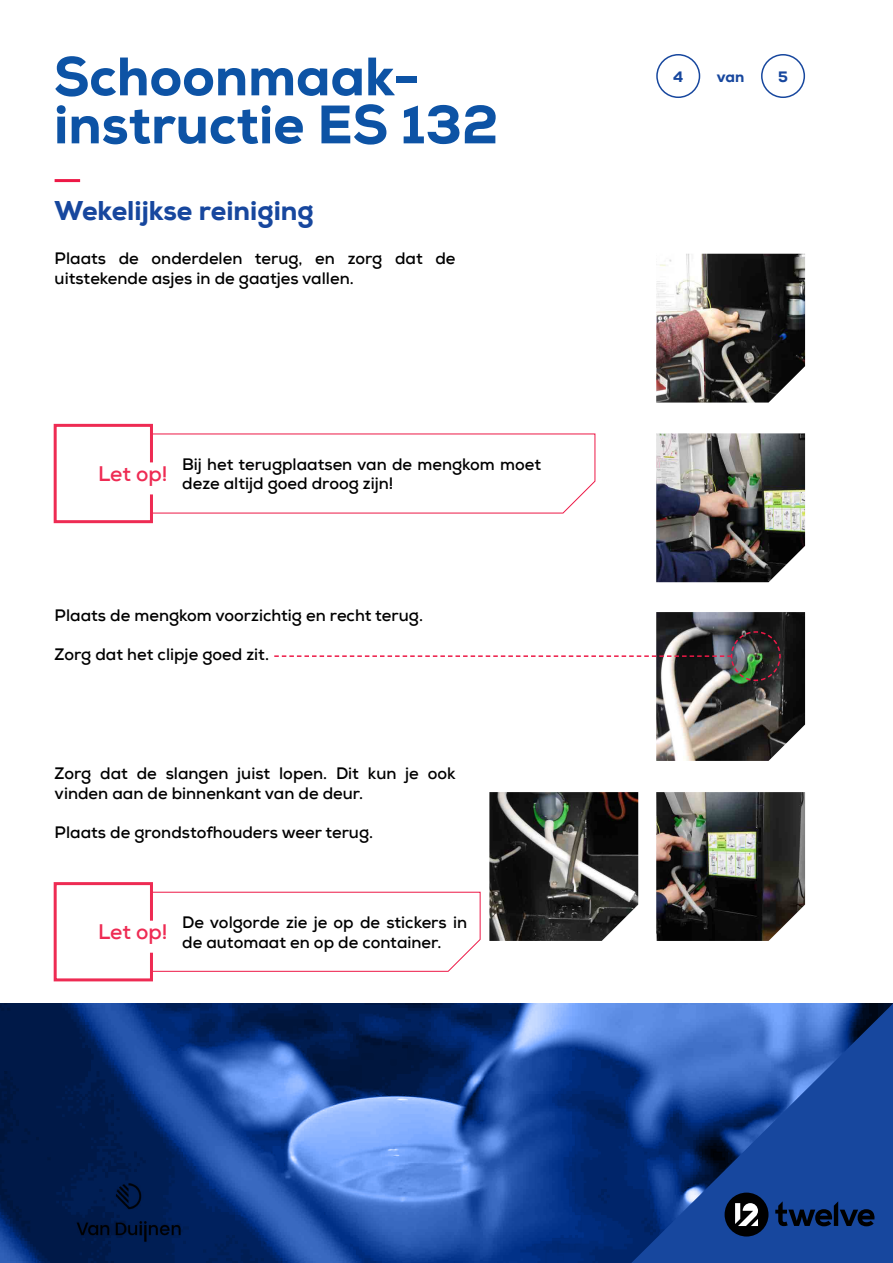
<style>
.page{position:relative;width:893px;height:1263px;background:#fff}
.page>*{position:absolute;margin:0;border:0;box-sizing:border-box;transform-origin:0 0}
.t1{font:800 54px "Nexa";color:#0d53a5}
.t2{font:800 27px "Nexa";color:#17479e}
.t3{font:700 21px "Nexa";color:#ee2b53}
.t4{font:700 16.5px/19.8px "Nexa";color:#000}
.t5{font:800 15px "Nexa";color:#17479e}
</style>
<div class="page">
<svg style="left:0;top:1003px;width:620px;height:260px;background:#1f468e"></svg>
<svg style="left:620px;top:1003px;width:273px;height:260px;background:#224fa1"></svg>
<svg style="left:775px;top:1201px;width:99px;height:25px;background:#0d2a5d"></svg>
<div style="left:725px;top:1192px;width:43px;height:44px;background:#000;border-radius:50%"></div>
<svg style="left:735px;top:1203px;width:23px;height:23px"></svg>
<div style="left:656px;top:54px;width:44px;height:44px;border:2px solid #17479e;border-radius:50%"></div>
<div style="left:761px;top:54px;width:44px;height:44px;border:2px solid #17479e;border-radius:50%"></div>
<img style="left:54px;top:1178px;width:154px;height:64px">
<img style="left:656px;top:254px;width:149px;height:149px">
<hr style="left:55px;top:179px;width:25px;height:3px;background:#ed1846">
<img style="left:656px;top:433px;width:149px;height:149px">
<img style="left:656px;top:612px;width:149px;height:149px">
<img style="left:489px;top:792px;width:149px;height:149px">
<svg style="left:274px;top:630px;width:507px;height:52px"></svg>
<svg style="left:53px;top:423px;width:543px;height:101px"></svg>
<img style="left:656px;top:792px;width:149px;height:149px">
<svg style="left:53px;top:882px;width:428px;height:100px"></svg>
<h1 class="t1" style="left:54px;top:42px;width:368px">Schoonmaak-</h1>
<h1 class="t1" style="left:54px;top:90px;width:446px">instructie ES 132</h1>
<h2 class="t2" style="left:55px;top:193px;width:261px">Wekelijkse reiniging</h2>
<p class="t4" style="left:55px;top:248px;width:402px">Plaats de onderdelen terug, en zorg dat de uitstekende asjes in de gaatjes vallen.</p>
<p class="t3" style="left:98px;top:460px;width:71px">Let op!</p>
<p class="t4" style="left:182px;top:454px;width:360px">Bij het terugplaatsen van de mengkom moet deze altijd goed droog zijn!</p>
<p class="t4" style="left:55px;top:605px;width:370px">Plaats de mengkom voorzichtig en recht terug.</p>
<p class="t4" style="left:55px;top:644px;width:216px">Zorg dat het clipje goed zit.</p>
<p class="t4" style="left:55px;top:763px;width:402px">Zorg dat de slangen juist lopen. Dit kun je ook vinden aan de binnenkant van de deur.</p>
<p class="t4" style="left:55px;top:823px;width:320px">Plaats de grondstofhouders weer terug.</p>
<p class="t3" style="left:98px;top:918px;width:71px">Let op!</p>
<p class="t4" style="left:182px;top:912px;width:286px">De volgorde zie je op de stickers in de automaat en op de container.</p>
<p class="t5" style="left:673px;top:67px;width:12px">4</p>
<p class="t5" style="left:717px;top:67px;width:29px">van</p>
<p class="t5" style="left:778px;top:67px;width:11px">5</p>
</div>
